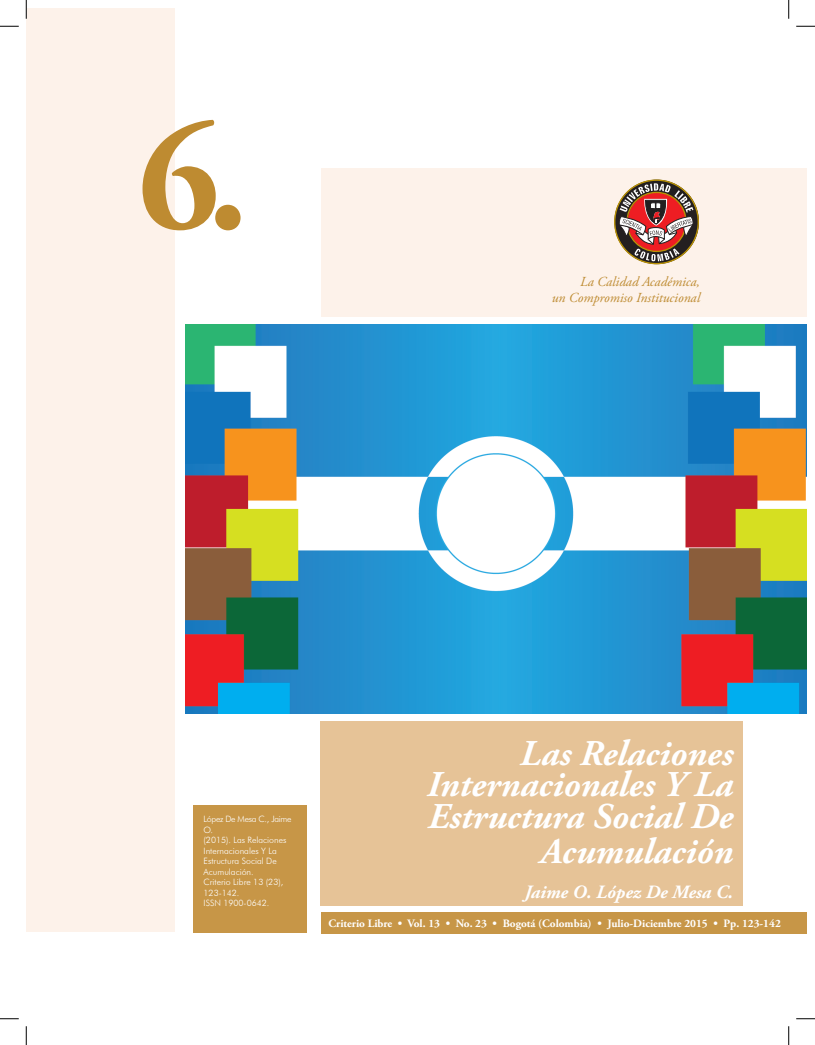
<style>
.page{position:relative;width:815px;height:1045px;background:#fff}
.page>*{position:absolute;margin:0;border:0;box-sizing:border-box;transform-origin:0 0}
.t1{font:700 156.25px "Adobe Garamond Pro";color:#be8b31}
.t2{font:italic 700 36.25px/31.2px "Adobe Garamond Pro";color:#fff;text-align:justify}
.t3{font:italic 700 18.75px "Adobe Garamond Pro";color:#fff}
.t4{font:italic 13.75px/16.5px "Adobe Garamond Pro";color:#be8b31;text-align:right}
.t5{font:700 11.25px "Adobe Garamond Pro";color:#fff}
.t6{font:300 8.75px/10.5px "Futura BT";color:#fff}
</style>
<div class="page">
<div style="left:320px;top:168px;width:486px;height:149px;background:#fdf2ea"></div>
<div style="left:320px;top:721px;width:422px;height:184px;background:#e6c397"></div>
<img style="left:186px;top:324px;width:620px;height:390px">
<div style="left:26px;top:9px;width:149px;height:923px;background:#fdf2ea"></div>
<div style="left:320px;top:912px;width:486px;height:21px;background:#c79647"></div>
<svg style="left:614px;top:179px;width:84px;height:85px"></svg>
<div style="left:193px;top:805px;width:113px;height:127px;background:#c79647"></div>
<svg style="left:0;top:25px;width:19px;height:2px"></svg>
<svg style="left:796px;top:25px;width:18px;height:2px"></svg>
<svg style="left:0;top:1018px;width:19px;height:1px"></svg>
<svg style="left:796px;top:1018px;width:18px;height:1px"></svg>
<svg style="left:25px;top:0;width:2px;height:19px"></svg>
<svg style="left:25px;top:1026px;width:2px;height:19px"></svg>
<svg style="left:788px;top:0;width:1px;height:19px"></svg>
<svg style="left:788px;top:1026px;width:1px;height:19px"></svg>
<h1 class="t1" style="left:138px;top:88px;width:112px">6.</h1>
<h3 class="t4" style="left:551px;top:273px;width:150px">La Calidad Académica,<br>un Compromiso Institucional</h3>
<p class="t6" style="left:203px;top:814px;width:89px">López De Mesa C., Jaime<br>O.<br>(2015). Las Relaciones<br>Internacionales Y La<br>Estructura Social De<br>Acumulación.<br>Criterio Libre 13 (23),<br>123-142.<br>ISSN 1900-0642.</p>
<h2 class="t2" style="left:427px;top:738px;width:307px;text-indent:93px">Las Relaciones Internacionales Y La Estructura Social De</h2>
<h2 class="t2" style="left:540px;top:836px;width:194px">Acumulación</h2>
<h3 class="t3" style="left:524px;top:880px;width:210px">Jaime O. López De Mesa C.</h3>
<p class="t5" style="left:328px;top:917px;width:454px">Criterio Libre • Vol. 13 • No. 23 • Bogotá (Colombia) • Julio-Diciembre 2015 • Pp. 123-142</p>
</div>
